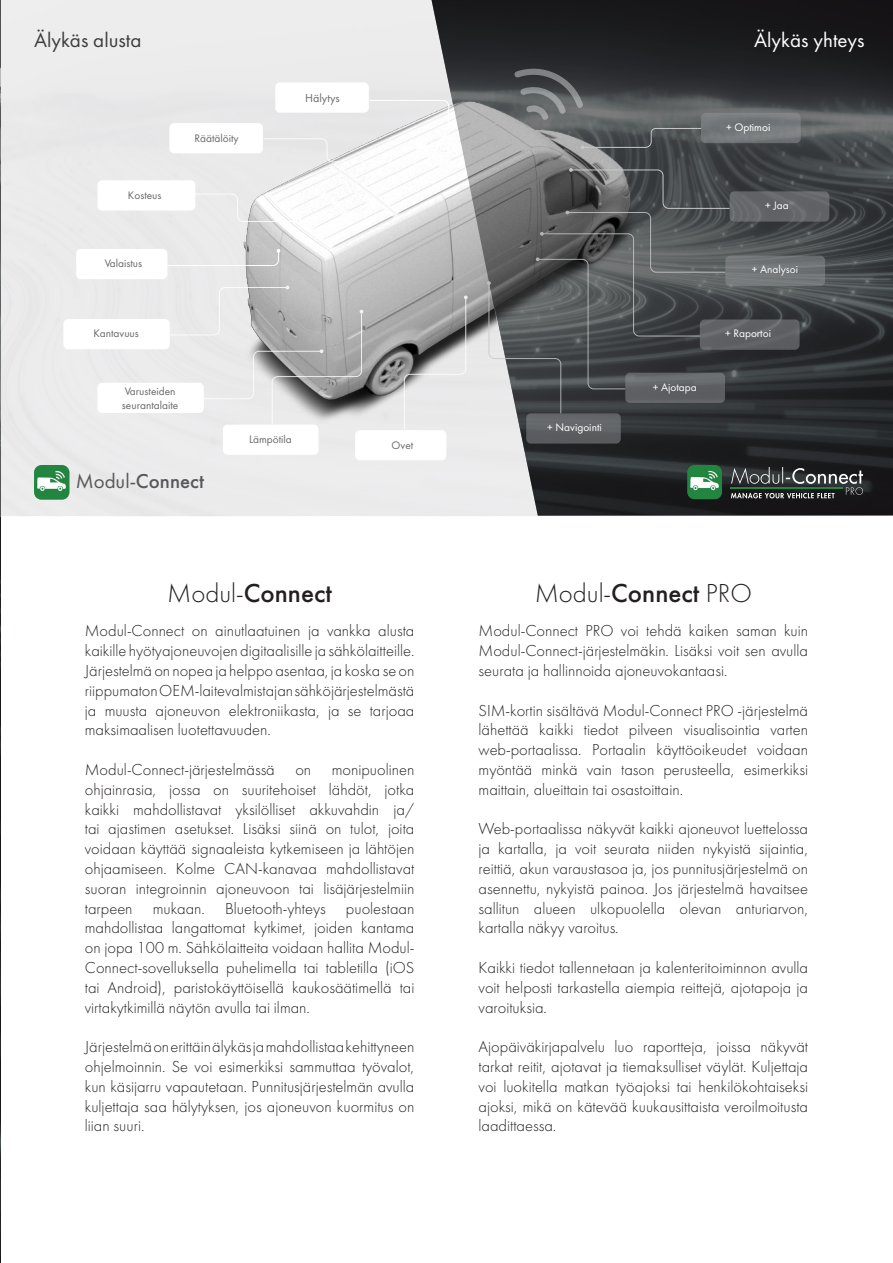
<style>
.page{position:relative;width:893px;height:1263px;background:#fff}
.page>*{position:absolute;margin:0;border:0;box-sizing:border-box;transform-origin:0 0}
.t1{font:300 27px "Futura";color:#231f20}
.t2{font:500 27px "Futura";color:#231f20}
.t3{font:21px "Futura";color:#3e3e3f}
.t4{font:21px "Futura";color:#fff}
.t5{font:500 20.85px "Futura";color:#57585a}
.t6{font:300 16.5px/19.8px "Futura";color:#231f20;text-align:justify}
.t7{font:12px "Futura";color:#69696c}
.t8{font:11.4px/13.6px "Futura";color:#69696c}
.t9{font:11.4px "Futura";color:#fff}
.s1{font-weight:400}
.s2{font-weight:300}
.s3{font-weight:500}
</style>
<div class="page">
<hr style="left:0;top:0;width:1px;height:1263px;background:#231f20">
<div style="left:0;top:0;width:893px;height:516px;background:#eeeeef"></div>
<img style="left:432px;top:0;width:461px;height:516px">
<img style="left:521px;top:69px;width:157px;height:371px">
<img style="left:225px;top:69px;width:296px;height:371px">
<svg style="left:514px;top:67px;width:69px;height:53px;background:#5e6162"></svg>
<img style="left:687px;top:465px;width:35px;height:34px">
<svg style="left:731px;top:467px;width:132px;height:31px;background:#494b4d"></svg>
<hr style="left:730px;top:487px;width:113px;height:2px;background:#228540">
<img style="left:34px;top:465px;width:35px;height:35px">
<svg style="left:225px;top:193px;width:72px;height:30px"></svg>
<svg style="left:403px;top:295px;width:65px;height:136px"></svg>
<svg style="left:263px;top:100px;width:188px;height:64px"></svg>
<svg style="left:581px;top:128px;width:121px;height:21px;background:#535658"></svg>
<svg style="left:487px;top:168px;width:243px;height:246px;background:#555859"></svg>
<svg style="left:166px;top:249px;width:114px;height:17px"></svg>
<div style="left:526px;top:413px;width:95px;height:31px;background:#626467;border-radius:5px"></div>
<div style="left:700px;top:319px;width:100px;height:31px;background:linear-gradient(to right,#626467,#5e6062);border-radius:5px"></div>
<div style="left:701px;top:113px;width:100px;height:30px;background:#767a7c;border-radius:5px"></div>
<div style="left:730px;top:191px;width:99px;height:31px;background:#636568;border-radius:5px"></div>
<div style="left:725px;top:256px;width:100px;height:30px;background:#737779;border-radius:5px"></div>
<div style="left:625px;top:373px;width:100px;height:30px;background:linear-gradient(to bottom,#6b6f71,#5a5c5f);border-radius:5px"></div>
<div style="left:355px;top:430px;width:91px;height:30px;background:#fff;border-radius:5px"></div>
<div style="left:223px;top:425px;width:95px;height:30px;background:#fff;border-radius:5px"></div>
<div style="left:63px;top:319px;width:107px;height:30px;background:#fff;border-radius:5px"></div>
<div style="left:76px;top:249px;width:91px;height:30px;background:#fff;border-radius:5px"></div>
<div style="left:97px;top:180px;width:98px;height:31px;background:#fff;border-radius:5px"></div>
<div style="left:275px;top:82px;width:94px;height:31px;background:#fff;border-radius:5px"></div>
<div style="left:169px;top:123px;width:94px;height:30px;background:#fff;border-radius:5px"></div>
<svg style="left:215px;top:286px;width:148px;height:139px"></svg>
<div style="left:97px;top:383px;width:107px;height:30px;background:#fff;border-radius:5px"></div>
<p class="t3" style="left:34px;top:28px;width:109px">Älykäs alusta</p>
<p class="t4" style="left:754px;top:28px;width:112px">Älykäs yhteys</p>
<p class="t8" style="left:128px;top:188px;width:35px">Kosteus</p>
<p class="t8" style="left:105px;top:256px;width:39px">Valaistus</p>
<p class="t8" style="left:194px;top:131px;width:46px">Räätälöity</p>
<p class="t7" style="left:305px;top:91px;width:36px">Hälytys</p>
<p class="t8" style="left:93px;top:326px;width:47px">Kantavuus</p>
<p class="t8" style="left:122px;top:385px;width:58px">Varusteiden seurantalaite</p>
<p class="t5" style="left:76px;top:468px;width:130px"><span class="s1">Modul-</span>Connect</p>
<p class="t8" style="left:249px;top:432px;width:44px">Lämpötila</p>
<p class="t8" style="left:392px;top:438px;width:23px">Ovet</p>
<p class="t2" style="left:167px;top:577px;width:166px"><span class="s2">Modul-</span>Connect</p>
<p class="t6" style="left:85px;top:621px;width:331px">Modul-Connect on ainutlaatuinen ja vankka alusta kaikille hyötyajoneuvojen digitaalisille ja sähkölaitteille.<br>Järjestelmä on nopea ja helppo asentaa, ja koska se on riippumaton OEM-laitevalmistajan sähköjärjestelmästä ja muusta ajoneuvon elektroniikasta, ja se tarjoaa maksimaalisen luotettavuuden.</p>
<p class="t6" style="left:85px;top:760px;width:331px">Modul-Connect-järjestelmässä on monipuolinen ohjainrasia, jossa on suuritehoiset lähdöt, jotka kaikki mahdollistavat yksilölliset akkuvahdin ja/ tai ajastimen asetukset. Lisäksi siinä on tulot, joita voidaan käyttää signaaleista kytkemiseen ja lähtöjen ohjaamiseen. Kolme CAN-kanavaa mahdollistavat suoran integroinnin ajoneuvoon tai lisäjärjestelmiin tarpeen mukaan. Bluetooth-yhteys puolestaan mahdollistaa langattomat kytkimet, joiden kantama on jopa 100 m. Sähkölaitteita voidaan hallita Modul-Connect-sovelluksella puhelimella tai tabletilla (iOS tai Android), paristokäyttöisellä kaukosäätimellä tai virtakytkimillä näytön avulla tai ilman.</p>
<p class="t6" style="left:85px;top:1037px;width:331px">Järjestelmä on erittäin älykäs ja mahdollistaa kehittyneen ohjelmoinnin. Se voi esimerkiksi sammuttaa työvalot, kun käsijarru vapautetaan. Punnitusjärjestelmän avulla kuljettaja saa hälytyksen, jos ajoneuvon kuormitus on liian suuri.</p>
<p class="t9" style="left:726px;top:120px;width:46px">+ Optimoi</p>
<p class="t9" style="left:765px;top:199px;width:25px">+ Jaa</p>
<p class="t9" style="left:752px;top:263px;width:48px">+ Analysoi</p>
<p class="t9" style="left:547px;top:420px;width:56px">+ Navigointi</p>
<p class="t9" style="left:653px;top:380px;width:46px">+ Ajotapa</p>
<p class="t9" style="left:725px;top:326px;width:47px">+ Raportoi</p>
<p class="t1" style="left:535px;top:578px;width:219px">Modul-<span class="s3">Connect</span> PRO</p>
<p class="t6" style="left:479px;top:621px;width:331px">Modul-Connect PRO voi tehdä kaiken saman kuin Modul-Connect-järjestelmäkin. Lisäksi voit sen avulla seurata ja hallinnoida ajoneuvokantaasi.</p>
<p class="t6" style="left:479px;top:700px;width:331px">SIM-kortin sisältävä Modul-Connect PRO ‑järjestelmä lähettää kaikki tiedot pilveen visualisointia varten web-portaalissa. Portaalin käyttöoikeudet voidaan myöntää minkä vain tason perusteella, esimerkiksi maittain, alueittain tai osastoittain.</p>
<p class="t6" style="left:479px;top:819px;width:331px">Web-portaalissa näkyvät kaikki ajoneuvot luettelossa ja kartalla, ja voit seurata niiden nykyistä sijaintia, reittiä, akun varaustasoa ja, jos punnitusjärjestelmä on asennettu, nykyistä painoa. Jos järjestelmä havaitsee sallitun alueen ulkopuolella olevan anturiarvon, kartalla näkyy varoitus.</p>
<p class="t6" style="left:479px;top:958px;width:331px">Kaikki tiedot tallennetaan ja kalenteritoiminnon avulla voit helposti tarkastella aiempia reittejä, ajotapoja ja varoituksia.</p>
<p class="t6" style="left:479px;top:1037px;width:331px">Ajopäiväkirjapalvelu luo raportteja, joissa näkyvät tarkat reitit, ajotavat ja tiemaksulliset väylät. Kuljettaja voi luokitella matkan työajoksi tai henkilökohtaiseksi ajoksi, mikä on kätevää kuukausittaista veroilmoitusta laadittaessa.</p>
</div>
